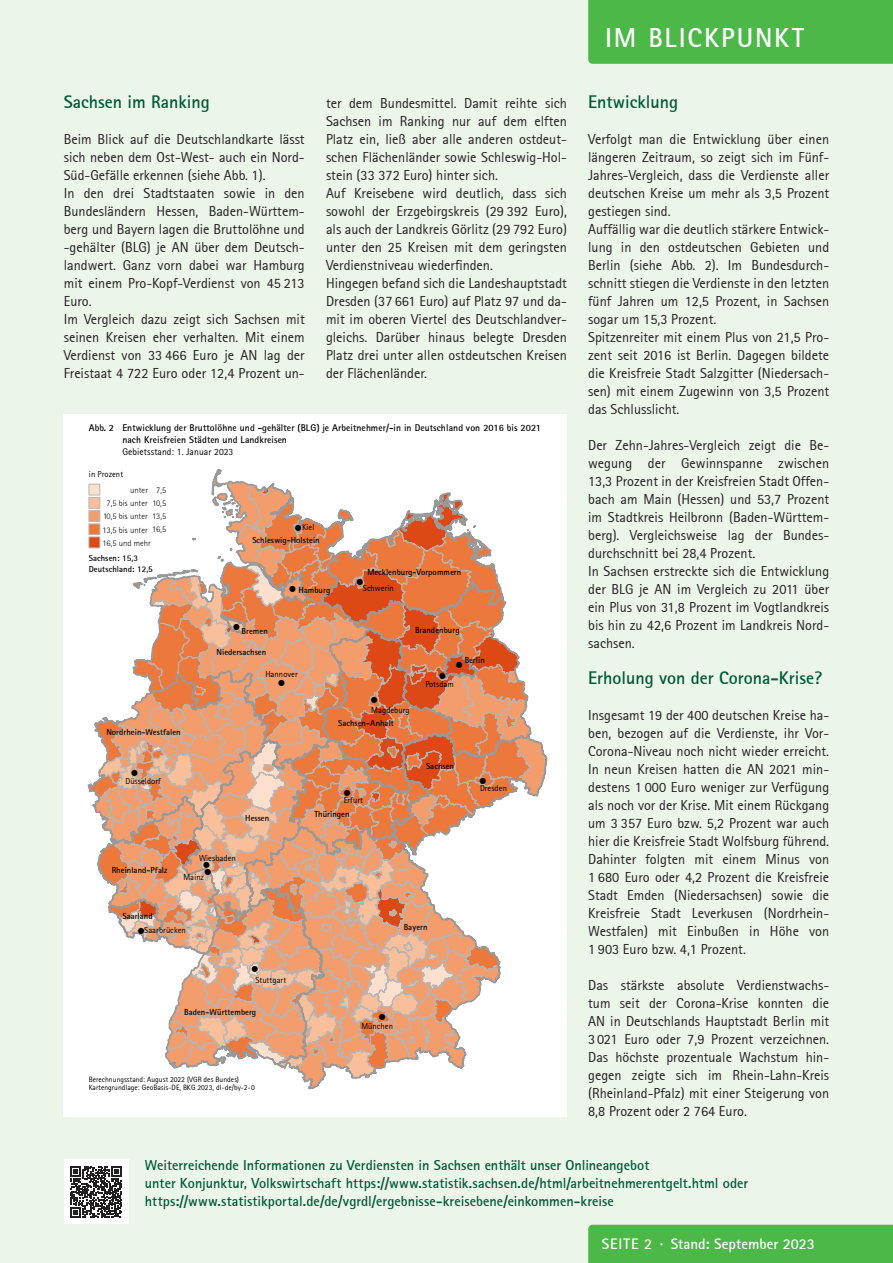
<style>
.page{position:relative;width:893px;height:1263px;background:#ebf5e8}
.page>*{position:absolute;margin:0;border:0;box-sizing:border-box;transform-origin:0 0}
.t1{font:700 27px "Rotis Sans Serif";letter-spacing:.07em;color:#fff}
.t2{font:700 18px "Rotis Sans Serif";color:#005836}
.t3{font:700 15px "Rotis Sans Serif";color:#fff}
.t4{font:14.25px/18px "Rotis Sans Serif";color:#231f20}
.t5{font:700 14.25px/18px "Rotis Sans Serif";color:#005836}
.t6{font:700 9.6px/12.3px "Rotis Sans Serif";letter-spacing:.01em;color:#000}
.t7{font:9.6px "Rotis Sans Serif";letter-spacing:.01em;color:#000}
.t8{font:8.85px "ESRI Default Marker";color:#000}
.t9{font:700 8.55px "Rotis Sans Serif";letter-spacing:.005em;color:#000}
.t10{font:8.55px "Rotis Sans Serif";letter-spacing:.005em;color:#000}
.t11{font:300 8.55px/13.2px "Rotis Sans Serif";color:#000;text-align:center}
.t12{font:7.5px/8.9px "Rotis Sans Serif";color:#000}
.s1{font-family:"ESRI Default Marker";font-size:8.85px}
.s2{font-family:"ESRI Default Marker";font-weight:400;font-size:8.85px}
</style>
<div class="page">
<div style="left:588px;top:0;width:305px;height:64px;background:#4cb848"></div>
<div style="left:588px;top:1225px;width:305px;height:38px;background:#4cb848"></div>
<div style="left:64px;top:1160px;width:64px;height:64px;background:#fff"></div>
<svg style="left:70px;top:1166px;width:52px;height:52px"></svg>
<div style="left:64px;top:414px;width:503px;height:702px;background:#fff"></div>
<svg style="left:87px;top:469px;width:461px;height:621px"></svg>
<div style="left:89px;top:484px;width:11px;height:11px;background:#fce0cd;border:1px solid #b4b5b7"></div>
<div style="left:89px;top:497px;width:11px;height:12px;background:#f8bf9a;border:1px solid #b4b5b7"></div>
<div style="left:89px;top:510px;width:11px;height:12px;background:#f39d6d;border:1px solid #b4b5b7"></div>
<div style="left:89px;top:524px;width:11px;height:11px;background:#ed783b;border:1px solid #b4b5b7"></div>
<div style="left:89px;top:537px;width:11px;height:11px;background:#dd4814;border:1px solid #b4b5b7"></div>
<h1 class="t1" style="left:605px;top:21px;width:200px">IM BLICKPUNKT</h1>
<p class="t2" style="left:64px;top:91px;width:147px">Sachsen im Ranking</p>
<p class="t4" style="left:64px;top:130px;width:242px">Beim Blick auf die Deutschlandkarte lässt sich neben dem Ost-West- auch ein Nord-Süd-Gefälle erkennen (siehe Abb. 1).<br>In den drei Stadtstaaten sowie in den Bundesländern Hessen, Baden-Württem&shy;berg und Bayern lagen die Bruttolöhne und -gehälter (BLG) je AN über dem Deutsch&shy;landwert. Ganz vorn dabei war Hamburg mit einem Pro-Kopf-Verdienst von 45 213<br>Euro.<br>Im Vergleich dazu zeigt sich Sachsen mit seinen Kreisen eher verhalten. Mit einem Verdienst von 33 466 Euro je AN lag der Freistaat 4 722 Euro oder 12,4 Prozent un-</p>
<p class="t4" style="left:326px;top:94px;width:242px">ter dem Bundesmittel. Damit reihte sich Sachsen im Ranking nur auf dem elften Platz ein, ließ aber alle anderen ostdeut&shy;schen Flächenländer sowie Schleswig-Hol&shy;stein (33 372 Euro) hinter sich.<br>Auf Kreisebene wird deutlich, dass sich sowohl der Erzgebirgskreis (29 392 Euro), als auch der Landkreis Görlitz (29 792 Euro) unter den 25 Kreisen mit dem geringsten Verdienstniveau wiederfinden.<br>Hingegen befand sich die Landeshauptstadt Dresden (37 661 Euro) auf Platz 97 und da&shy;mit im oberen Viertel des Deutschlandver&shy;gleichs. Darüber hinaus belegte Dresden Platz drei unter allen ostdeutschen Kreisen der Flächenländer.</p>
<p class="t2" style="left:588px;top:91px;width:92px">Entwicklung</p>
<p class="t4" style="left:588px;top:130px;width:243px">Verfolgt man die Entwicklung über einen längeren Zeitraum, so zeigt sich im Fünf-Jahres-Vergleich, dass die Verdienste aller deutschen Kreise um mehr als 3,5 Prozent gestiegen sind.<br>Auffällig war die deutlich stärkere Entwick&shy;lung in den ostdeutschen Gebieten und Berlin (siehe Abb. 2). Im Bundesdurch&shy;schnitt stiegen die Verdienste in den letzten fünf Jahren um 12,5 Prozent, in Sachsen sogar um 15,3 Prozent.<br>Spitzenreiter mit einem Plus von 21,5 Pro&shy;zent seit 2016 ist Berlin. Dagegen bildete die Kreisfreie Stadt Salzgitter (Niedersach&shy;sen) mit einem Zugewinn von 3,5 Prozent das Schlusslicht.</p>
<p class="t4" style="left:588px;top:436px;width:243px">Der Zehn-Jahres-Vergleich zeigt die Be&shy;wegung der Gewinnspanne zwischen 13,3 Prozent in der Kreisfreien Stadt Offen&shy;bach am Main (Hessen) und 53,7 Prozent im Stadtkreis Heilbronn (Baden-Württem&shy;berg). Vergleichsweise lag der Bundes&shy;durchschnitt bei 28,4 Prozent.<br>In Sachsen erstreckte sich die Entwicklung der BLG je AN im Vergleich zu 2011 über ein Plus von 31,8 Prozent im Vogtlandkreis bis hin zu 42,6 Prozent im Landkreis Nord&shy;sachsen.</p>
<p class="t2" style="left:588px;top:667px;width:235px">Erholung von der Corona-Krise?</p>
<p class="t4" style="left:588px;top:706px;width:243px;text-align:justify">Insgesamt 19 der 400 deutschen Kreise ha&shy;ben, bezogen auf die Verdienste, ihr Vor-Corona-Niveau noch nicht wieder erreicht.<br>In neun Kreisen hatten die AN 2021 min&shy;destens 1 000 Euro weniger zur Verfügung als noch vor der Krise. Mit einem Rückgang um 3 357 Euro bzw. 5,2 Prozent war auch hier die Kreisfreie Stadt Wolfsburg führend.<br>Dahinter folgten mit einem Minus von 1 680 Euro oder 4,2 Prozent die Kreisfreie Stadt Emden (Niedersachsen) sowie die Kreisfreie Stadt Leverkusen (Nordrhein-Westfalen) mit Einbußen in Höhe von 1 903 Euro bzw. 4,1 Prozent.</p>
<p class="t4" style="left:588px;top:976px;width:243px;text-align:justify">Das stärkste absolute Verdienstwachs&shy;tum seit der Corona-Krise konnten die AN in Deutschlands Hauptstadt Berlin mit 3021 Euro oder 7,9 Prozent verzeichnen.<br>Das höchste prozentuale Wachstum hin&shy;gegen zeigte sich im Rhein-Lahn-Kreis (Rheinland-Pfalz) mit einer Steigerung von 8,8 Prozent oder 2 764 Euro.</p>
<p class="t6" style="left:122px;top:421px;width:420px">Entwicklung der Bruttolöhne und -gehälter (BLG) je Arbeitnehmer/-in in Deutschland von 2016 bis 2021 nach Kreisfreien Städten und Landkreisen</p>
<p class="t7" style="left:122px;top:446px;width:112px">Gebietsstand: 1. Januar 2023</p>
<p class="t6" style="left:89px;top:421px;width:27px">Abb. 2</p>
<p class="t10" style="left:89px;top:469px;width:36px">in Prozent</p>
<p class="t11" style="left:152px;top:483px;width:16px">7,5<br>10,5<br>13,5<br>16,5</p>
<p class="t11" style="left:130px;top:483px;width:19px">unter</p>
<p class="t11" style="left:102px;top:496px;width:50px">7,5 bis unter<br>10,5 bis unter<br>13,5 bis unter<br>16,5 und mehr</p>
<p class="t10" style="left:295px;top:522px;width:21px"><span class="s1">!</span>Kiel</p>
<p class="t9" style="left:252px;top:535px;width:69px">Schleswig-Holstein</p>
<p class="t9" style="left:89px;top:553px;width:51px">Sachsen: 15,3</p>
<p class="t9" style="left:89px;top:563px;width:65px">Deutschland: 12,5</p>
<p class="t9" style="left:367px;top:567px;width:95px">Mecklenburg-Vorpommern</p>
<p class="t8" style="left:357px;top:576px;width:8px">!</p>
<p class="t10" style="left:363px;top:583px;width:33px">Schwerin</p>
<p class="t9" style="left:290px;top:584px;width:42px"><span class="s2">!</span> Hamburg</p>
<p class="t8" style="left:233px;top:622px;width:8px">!</p>
<p class="t9" style="left:415px;top:624px;width:46px">Brandenburg</p>
<p class="t9" style="left:242px;top:626px;width:28px">Bremen</p>
<p class="t9" style="left:217px;top:647px;width:51px">Niedersachsen</p>
<p class="t9" style="left:465px;top:655px;width:22px">Berlin</p>
<p class="t8" style="left:456px;top:660px;width:8px">!</p>
<p class="t10" style="left:265px;top:669px;width:34px">Hannover</p>
<p class="t8" style="left:439px;top:670px;width:8px">!</p>
<p class="t8" style="left:278px;top:678px;width:8px">!</p>
<p class="t10" style="left:425px;top:679px;width:30px">Potsdam</p>
<p class="t8" style="left:371px;top:695px;width:8px">!</p>
<p class="t10" style="left:371px;top:705px;width:40px">Magdeburg</p>
<p class="t9" style="left:338px;top:718px;width:57px">Sachsen-Anhalt</p>
<p class="t9" style="left:106px;top:726px;width:76px">Nordrhein-Westfalen</p>
<p class="t9" style="left:426px;top:760px;width:29px">Sachsen</p>
<p class="t8" style="left:132px;top:768px;width:8px">!</p>
<p class="t8" style="left:480px;top:775px;width:8px">!</p>
<p class="t10" style="left:125px;top:776px;width:37px">Düsseldorf</p>
<p class="t10" style="left:480px;top:783px;width:28px">Dresden</p>
<p class="t8" style="left:344px;top:788px;width:8px">!</p>
<p class="t10" style="left:344px;top:795px;width:21px">Erfurt</p>
<p class="t9" style="left:314px;top:808px;width:37px">Thüringen</p>
<p class="t9" style="left:245px;top:813px;width:25px">Hessen</p>
<p class="t10" style="left:199px;top:853px;width:38px">Wiesbaden</p>
<p class="t8" style="left:203px;top:860px;width:8px">!</p>
<p class="t9" style="left:112px;top:864px;width:57px">Rheinland-Pfalz</p>
<p class="t8" style="left:205px;top:866px;width:8px">!</p>
<p class="t10" style="left:183px;top:872px;width:22px">Mainz</p>
<p class="t9" style="left:123px;top:910px;width:32px">Saarland</p>
<p class="t9" style="left:404px;top:921px;width:25px">Bayern</p>
<p class="t10" style="left:138px;top:925px;width:49px"><span class="s1">!</span>Saarbrücken</p>
<p class="t8" style="left:252px;top:964px;width:8px">!</p>
<p class="t10" style="left:255px;top:975px;width:32px">Stuttgart</p>
<p class="t9" style="left:184px;top:1006px;width:73px">Baden-Württemberg</p>
<p class="t8" style="left:379px;top:1012px;width:8px">!</p>
<p class="t10" style="left:361px;top:1021px;width:33px">München</p>
<p class="t12" style="left:89px;top:1074px;width:167px">Berechnungsstand: August 2022 (VGR des Bundes)<br>Kartengrundlage: GeoBasis-DE, BKG 2023, dl-de/by-2-0</p>
<p class="t5" style="left:145px;top:1156px;width:605px">Weiterreichende Informationen zu Verdiensten in Sachsen enthält unser Onlineangebot<br>unter Konjunktur, Volkswirtschaft https://www.statistik.sachsen.de/html/arbeitnehmerentgelt.html oder https://www.statistikportal.de/de/vgrdl/ergebnisse-kreisebene/einkommen-kreise</p>
<p class="t3" style="left:602px;top:1234px;width:215px">SEITE 2 · Stand: September 2023</p>
</div>
